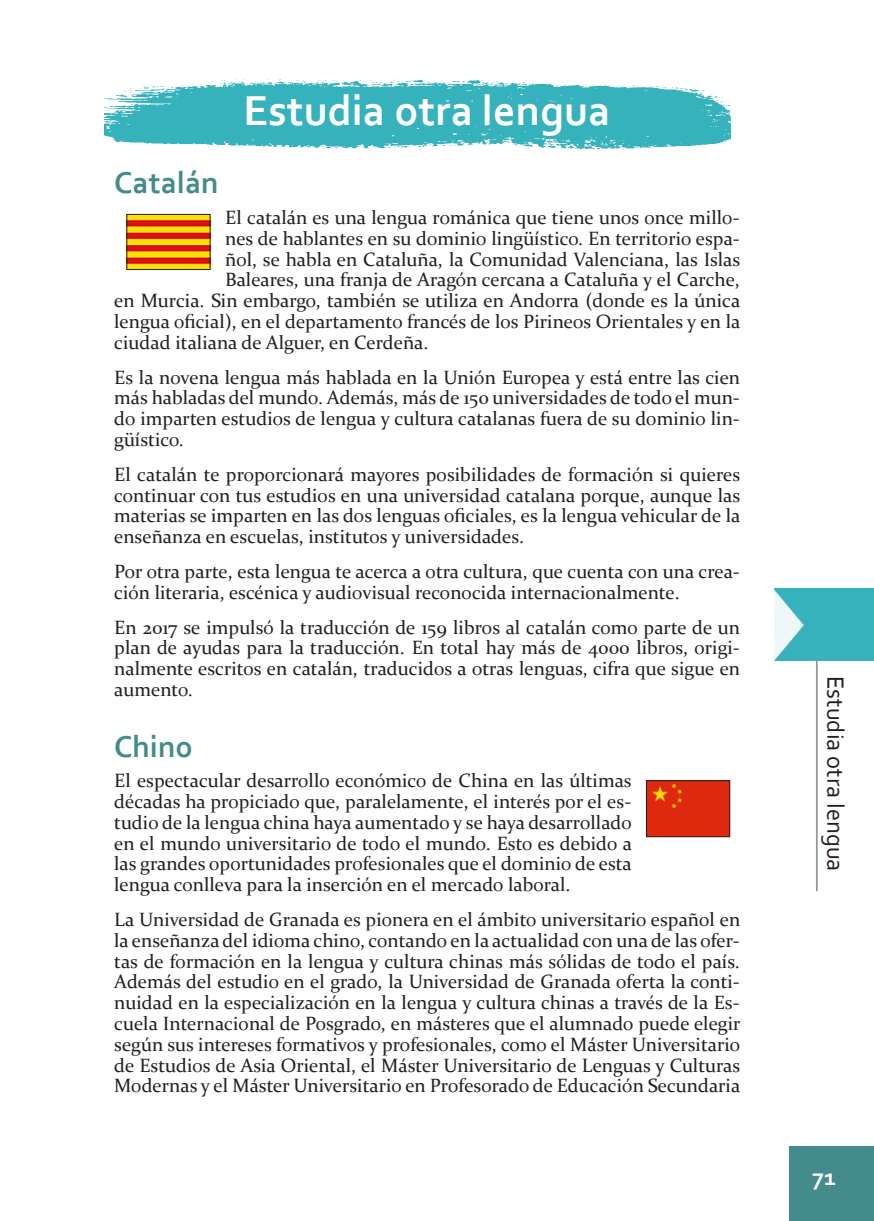
<style>
.page{position:relative;width:874px;height:1221px;background:#fff}
.page>*{position:absolute;margin:0;border:0;box-sizing:border-box;transform-origin:0 0}
.Título_1{font:700 43.75px "Corbel";color:#fff}
.Título_2__no_en_TDC{font:700 31.5px "Corbel";color:#448c8b}
.Marcador_derecha{font:24.5px "Corbel";color:#231f20}
.t1{font:700 24.5px "Corbel";color:#fff}
.Cuerpo{font:19.25px/20.8px "Constantia";color:#231f20;text-align:justify}
</style>
<div class="page">
<div style="left:789px;top:1146px;width:84px;height:74px;background:#448c8b"></div>
<hr style="left:815px;top:656px;width:2px;height:235px;background:#90989f">
<img style="left:774px;top:588px;width:99px;height:72px">
<img style="left:105px;top:79px;width:625px;height:70px">
<img style="left:128px;top:216px;width:80px;height:52px">
<div style="left:126px;top:214px;width:84px;height:56px;border:1px solid #231f20"></div>
<div style="left:648px;top:782px;width:79px;height:52px;background:#de2910"></div>
<div style="left:646px;top:780px;width:83px;height:56px;border:1px solid #231f20"></div>
<p class="Título_2__no_en_TDC" style="left:114px;top:163px;width:106px">Catalán</p>
<p class="Título_1" style="left:243px;top:84px;width:368px">Estudia otra lengua</p>
<p class="Cuerpo" style="left:225px;top:206px;width:516px">El catalán es una lengua románica que tiene unos once millo-</p>
<p class="Cuerpo" style="left:225px;top:227px;width:516px">nes de hablantes en su dominio lingüístico. En territorio espa-</p>
<p class="Cuerpo" style="left:225px;top:248px;width:516px">ñol, se habla en Cataluña, la Comunidad Valenciana, las Islas</p>
<p class="Cuerpo" style="left:225px;top:268px;width:516px">Baleares, una franja de Aragón cercana a Cataluña y el Carche,</p>
<p class="Cuerpo" style="left:114px;top:289px;width:627px">en Murcia. Sin embargo, también se utiliza en Andorra (donde es la única</p>
<p class="Cuerpo" style="left:114px;top:310px;width:627px">lengua oficial), en el departamento francés de los Pirineos Orientales y en la</p>
<p class="Cuerpo" style="left:114px;top:331px;width:315px">ciudad italiana de Alguer, en Cerdeña.</p>
<p class="Cuerpo" style="left:114px;top:366px;width:627px">Es la novena lengua más hablada en la Unión Europea y está entre las cien más habladas del mundo. Además, más de 150 universidades de todo el mun&shy;do imparten estudios de lengua y cultura catalanas fuera de su dominio lin&shy;güístico.</p>
<p class="Cuerpo" style="left:114px;top:463px;width:627px">El catalán te proporcionará mayores posibilidades de formación si quieres continuar con tus estudios en una universidad catalana porque, aunque las materias se imparten en las dos lenguas oficiales, es la lengua vehicular de la enseñanza en escuelas, institutos y universidades.</p>
<p class="Cuerpo" style="left:114px;top:560px;width:627px">Por otra parte, esta lengua te acerca a otra cultura, que cuenta con una crea&shy;ción literaria, escénica y audiovisual reconocida internacionalmente.</p>
<p class="Cuerpo" style="left:114px;top:615px;width:627px">En 2017 se impulsó la traducción de 159 libros al catalán como parte de un plan de ayudas para la traducción. En total hay más de 4000 libros, origi&shy;nalmente escritos en catalán, traducidos a otras lenguas, cifra que sigue en aumento.</p>
<p class="Título_2__no_en_TDC" style="left:114px;top:726px;width:80px">Chino</p>
<p class="Cuerpo" style="left:114px;top:769px;width:519px">El espectacular desarrollo económico de China en las últimas décadas ha propiciado que, paralelamente, el interés por el es&shy;tudio de la lengua china haya aumentado y se haya desarrollado en el mundo universitario de todo el mundo. Esto es debido a las grandes oportunidades profesionales que el dominio de esta lengua conlleva para la inserción en el mercado laboral.</p>
<p class="Cuerpo" style="left:114px;top:908px;width:627px">La Universidad de Granada es pionera en el ámbito universitario español en la enseñanza del idioma chino, contando en la actualidad con una de las ofer&shy;tas de formación en la lengua y cultura chinas más sólidas de todo el país.<br>Además del estudio en el grado, la Universidad de Granada oferta la conti&shy;nuidad en la especialización en la lengua y cultura chinas a través de la Es&shy;cuela Internacional de Posgrado, en másteres que el alumnado puede elegir según sus intereses formativos y profesionales, como el Máster Universitario de Estudios de Asia Oriental, el Máster Universitario de Lenguas y Culturas Modernas y el Máster Universitario en Profesorado de Educación Secundaria</p>
<p class="Marcador_derecha" style="left:850px;top:675px;width:197px;rotate:90deg">Estudia otra lengua</p>
<p class="t1" style="left:811px;top:1161px;width:26px">71</p>
</div>
